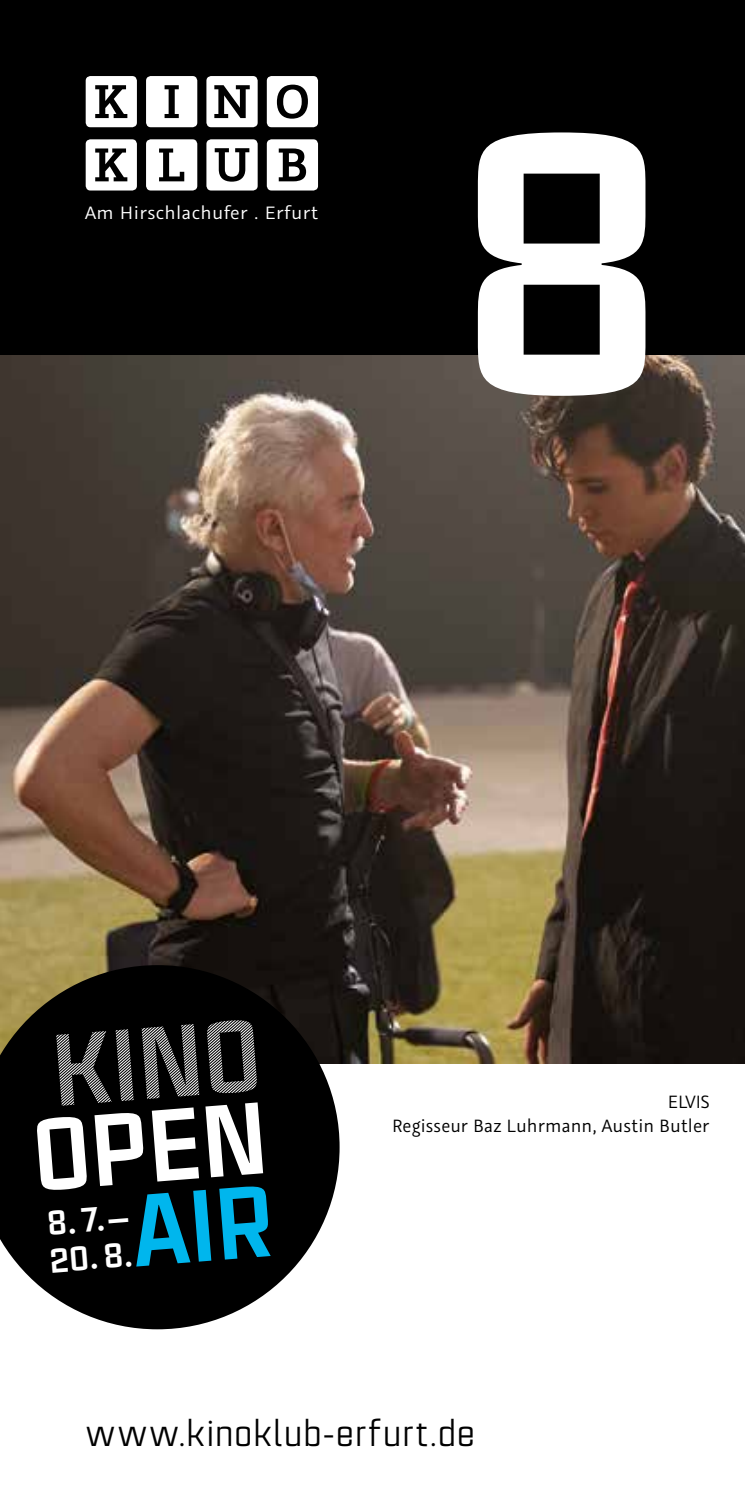
<style>
.page{position:relative;width:745px;height:1489px;background:#fff}
.page>*{position:absolute;margin:0;border:0;box-sizing:border-box;transform-origin:0 0}
.t1{font:900 380.25px "Estricta";color:#fff}
.t2{font:40px "Estricta";letter-spacing:.005em;color:#000}
.t3{font:900 35px "Estricta";color:#fff}
.t4{font:20.25px "Graublau Sans";letter-spacing:.02em;color:#fff}
.t5{font:20px/24px "Graublau Sans";letter-spacing:.005em;color:#000;text-align:right;scale:.96 1}
</style>
<div class="page">
<img style="left:0;top:354px;width:744px;height:709px">
<div style="left:0;top:0;width:744px;height:354px;background:#000"></div>
<svg style="left:86px;top:76px;width:51px;height:51px"></svg>
<svg style="left:266px;top:76px;width:52px;height:51px"></svg>
<svg style="left:146px;top:76px;width:51px;height:51px;background:#e2e2e2"></svg>
<svg style="left:206px;top:76px;width:51px;height:51px"></svg>
<svg style="left:86px;top:139px;width:51px;height:51px"></svg>
<svg style="left:266px;top:139px;width:52px;height:51px"></svg>
<svg style="left:146px;top:139px;width:51px;height:51px;background:#dadada"></svg>
<svg style="left:206px;top:139px;width:51px;height:51px"></svg>
<svg style="left:0;top:965px;width:339px;height:364px;fill:#000"></svg>
<svg style="left:36px;top:1020px;width:234px;height:246px;background:#35464a"></svg>
<p class="t4" style="left:85px;top:200px;width:234px">Am Hirschlachufer . Erfurt</p>
<h1 class="t1" style="left:456px;top:-14px;width:211px">8</h1>
<h3 class="t3" style="left:46px;top:1197px;width:83px;rotate:-4deg">8. 7.—</h3>
<h3 class="t3" style="left:48px;top:1234px;width:84px;rotate:-4deg">20. 8.</h3>
<p class="t5" style="left:392px;top:1089px;width:332px">ELVIS<br>Regisseur Baz Luhrmann, Austin Butler</p>
<h2 class="t2" style="left:85px;top:1404px;width:392px">www.kinoklub-erfurt.de</h2>
</div>
